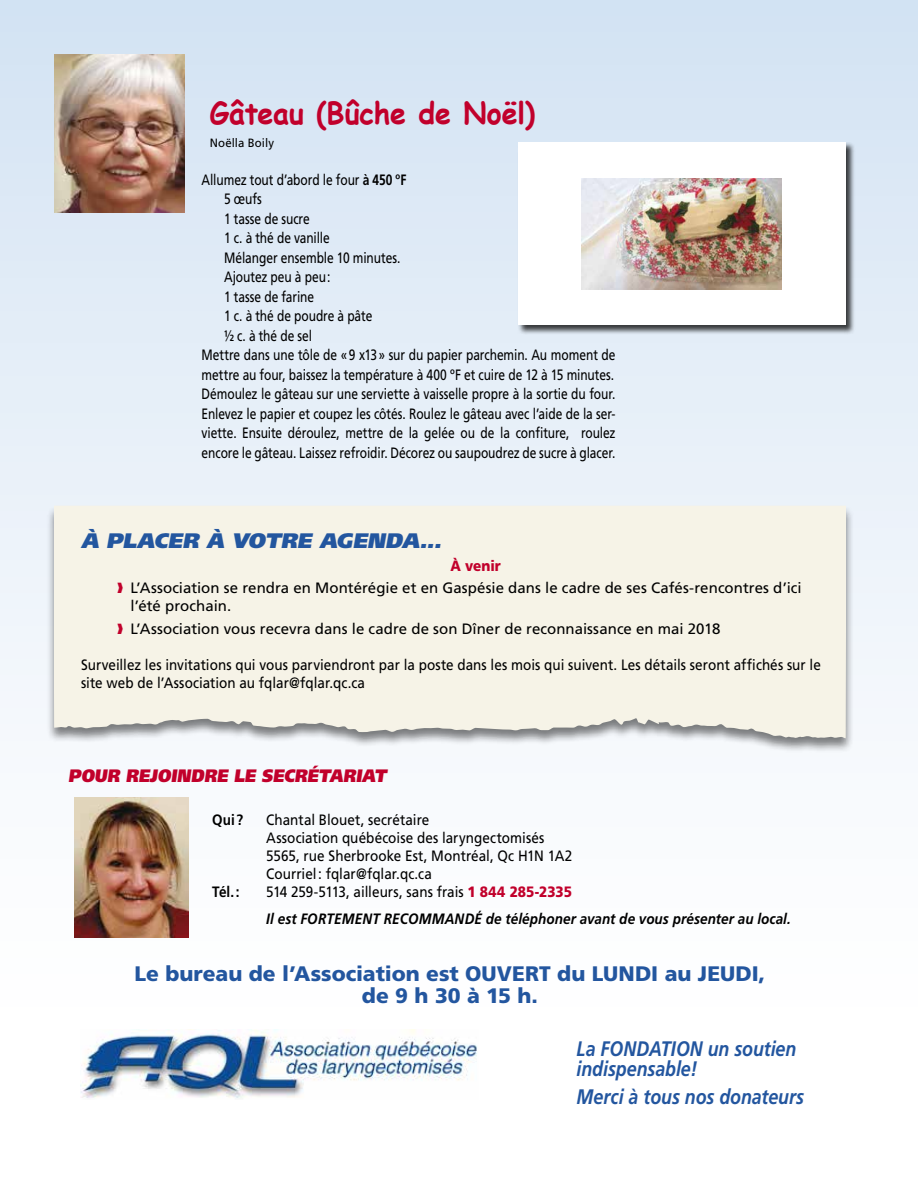
<style>
.page{position:relative;width:918px;height:1188px;background:#fff}
.page>*{position:absolute;margin:0;border:0;box-sizing:border-box;transform-origin:0 0}
.t1{font:700 30px "Comic Sans MS";letter-spacing:-.005em;color:#c1002b;scale:.95 1}
.t2{font:900 21px/22.5px "Frutiger";color:#23569f;text-align:center}
.t3{font:italic 700 21px/19.5px "Frutiger LT Std";letter-spacing:-.005em;color:#23569f;scale:.85 1}
.t4{font:italic 900 21px "Frutiger LT Std";color:#23569f}
.t5{font:900 18px "Frutiger LT Std";color:#c1002b;scale:.9 1}
.t6{font:15px "Frutiger";color:#000;scale:.8 1}
.t7{font:15px/18px "Frutiger";color:#000;scale:.9 1}
.t8{font:15px/22.5px "Frutiger";color:#000}
.t9{font:italic 700 15px/27px "Frutiger";letter-spacing:.01em;color:#000;scale:.9 1}
.t10{font:700 15px "Frutiger LT Std";letter-spacing:.005em;color:#000;scale:.9 1}
.t11{font:12px "Frutiger LT Std";letter-spacing:.01em;color:#000;scale:.95 1}
.s1{font-family:"Frutiger LT Std";font-weight:700}
.s2{font-weight:900;color:#c1002b}
.s3{color:#c1002b}
.s4{font-weight:400;font-style:normal}
.s5{font-weight:900;font-style:normal;color:#c1002b}
</style>
<div class="page">
<div style="left:0;top:0;width:918px;height:1031px;background:linear-gradient(to bottom,#d4e3f3,#fff)"></div>
<div style="left:46px;top:505px;width:808px;height:248px;background:#000;opacity:.5"></div>
<div style="left:54px;top:506px;width:792px;height:232px;background:#f6f3e7"></div>
<img style="left:74px;top:798px;width:114px;height:139px">
<img style="left:81px;top:1030px;width:397px;height:68px">
<img style="left:55px;top:54px;width:129px;height:158px">
<div style="left:517px;top:142px;width:338px;height:193px;background:#000;opacity:.75"></div>
<div style="left:518px;top:142px;width:328px;height:183px;background:#fff"></div>
<img style="left:582px;top:178px;width:200px;height:112px">
<h1 class="t1" style="left:210px;top:91px;width:344px">Gâteau (Bûche de Noël)</h1>
<p class="t11" style="left:210px;top:136px;width:69px">Noëlla Boily</p>
<p class="t6" style="left:202px;top:171px;width:258px">Allumez tout d’abord le four <span class="s1">à 450 ºF</span></p>
<p class="t6" style="left:224px;top:190px;width:49px">5 œufs</p>
<p class="t6" style="left:224px;top:210px;width:109px">1 tasse de sucre</p>
<p class="t6" style="left:224px;top:229px;width:134px">1 c. à thé de vanille</p>
<p class="t6" style="left:224px;top:249px;width:222px">Mélanger ensemble 10 minutes.</p>
<p class="t6" style="left:224px;top:268px;width:135px">Ajoutez peu à peu:</p>
<p class="t6" style="left:224px;top:288px;width:114px">1 tasse de farine</p>
<p class="t6" style="left:224px;top:307px;width:187px">1 c. à thé de poudre à pâte</p>
<p class="t6" style="left:224px;top:327px;width:111px">½ c. à thé de sel</p>
<p class="t6" style="left:202px;top:346px;width:519px">Mettre dans une tôle de «9 x13» sur du papier parchemin. Au moment de</p>
<p class="t6" style="left:202px;top:366px;width:517px">mettre au four, baissez la température à 400 ºF et cuire de 12 à 15 minutes.</p>
<p class="t6" style="left:202px;top:385px;width:519px">Démoulez le gâteau sur une serviette à vaisselle propre à la sortie du four.</p>
<p class="t6" style="left:202px;top:405px;width:519px">Enlevez le papier et coupez les côtés. Roulez le gâteau avec l’aide de la ser-</p>
<p class="t6" style="left:202px;top:424px;width:519px">viette. Ensuite déroulez, mettre de la gelée ou de la confiture, roulez</p>
<p class="t6" style="left:202px;top:444px;width:519px">encore le gâteau. Laissez refroidir. Décorez ou saupoudrez de sucre à glacer.</p>
<h2 class="t4" style="left:81px;top:528px;width:59px">À PLACER</h2>
<h2 class="t4" style="left:207px;top:528px;width:43px">ÀVOTRE</h2>
<h2 class="t4" style="left:319px;top:528px;width:128px">AGENDA...</h2>
<p class="t8" style="left:117px;top:554px;width:686px;text-indent:333px"><span class="s2">À venir<br></span><span class="s3">❱</span> L’Association se rendra en Montérégie et en Gaspésie dans le cadre de ses Cafés-rencontres d’ici</p>
<p class="t8" style="left:117px;top:595px;width:605px;text-indent:14px">l’été prochain.<br><span class="s3">❱</span> L’Association vous recevra dans le cadre de son Dîner de reconnaissance en mai 2018</p>
<p class="t7" style="left:81px;top:656px;width:824px">Surveillez les invitations qui vous parviendront par la poste dans les mois qui suivent. Les détails seront affichés sur le site web de l’Association au fqlar@fqlar.qc.ca</p>
<p class="t5" style="left:68px;top:765px;width:359px">POUR REJOINDRE LE SECRÉTARIAT</p>
<p class="t10" style="left:212px;top:811px;width:36px">Qui?</p>
<p class="t7" style="left:266px;top:811px;width:342px">Chantal Blouet, secrétaire<br>Association québécoise des laryngectomisés 5565, rue Sherbrooke Est, Montréal, Qc H1N 1A2<br>Courriel: fqlar@fqlar.qc.ca</p>
<p class="t10" style="left:212px;top:883px;width:32px">Tél.:</p>
<p class="t9" style="left:266px;top:878px;width:584px"><span class="s4">514 259-5113, ailleurs, sans frais</span> <span class="s5">1 844 285-2335<br></span>Il est FORTEMENT RECOMMANDÉ de téléphoner avant de vous présenter au local.</p>
<h2 class="t2" style="left:135px;top:962px;width:632px">Le bureau de l’Association est ouvert du lundi au jeudi, de 9 h 30 à 15 h.</h2>
<h2 class="t3" style="left:577px;top:1039px;width:260px">La FONDATION un soutien indispensable!</h2>
<h2 class="t3" style="left:577px;top:1087px;width:269px">Merci à tous nos donateurs</h2>
</div>
